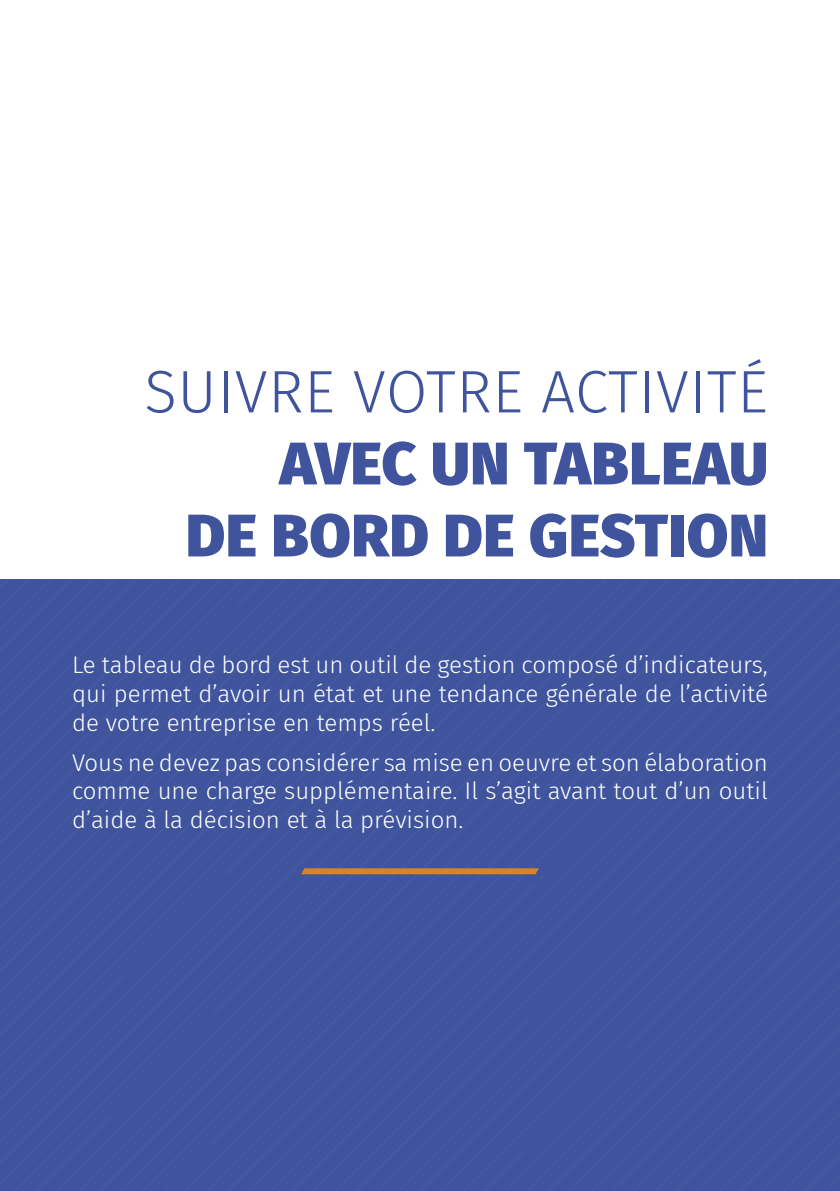
<style>
.page{position:relative;width:840px;height:1191px;background:#fff}
.page>*{position:absolute;margin:0;border:0;box-sizing:border-box;transform-origin:0 0}
.t1{font:900 60px/72px "Fira Sans";letter-spacing:.01em;color:#3f549d;text-align:right}
.t2{font:300 60px "Fira Sans";letter-spacing:.01em;color:#3f549d}
.t3{font:300 24px/28.8px "Fira Sans";color:#fff;text-align:justify}
</style>
<div class="page">
<div style="left:805px;top:579px;width:34px;height:612px;background:#3f549d"></div>
<div style="left:762px;top:579px;width:43px;height:612px;background:#3f549d"></div>
<div style="left:719px;top:579px;width:43px;height:612px;background:#3f549d"></div>
<div style="left:0;top:579px;width:719px;height:612px;background:#3f549d"></div>
<div style="left:0;top:579px;width:677px;height:592px;background:#3f549d"></div>
<div style="left:0;top:579px;width:634px;height:549px;background:#3f549d"></div>
<div style="left:0;top:579px;width:592px;height:507px;background:#3f549d"></div>
<div style="left:0;top:579px;width:549px;height:464px;background:#3f549d"></div>
<div style="left:0;top:579px;width:506px;height:421px;background:#3f549d"></div>
<div style="left:0;top:579px;width:464px;height:379px;background:#3f549d"></div>
<div style="left:0;top:579px;width:421px;height:336px;background:#3f549d"></div>
<div style="left:0;top:579px;width:378px;height:293px;background:#3f549d"></div>
<div style="left:0;top:579px;width:336px;height:251px;background:#3f549d"></div>
<div style="left:0;top:579px;width:293px;height:208px;background:#3f549d"></div>
<div style="left:0;top:579px;width:250px;height:165px;background:#3f549d"></div>
<div style="left:0;top:579px;width:229px;height:144px;background:#3f549d"></div>
<div style="left:302px;top:868px;width:235px;height:6px;background:#d48625"></div>
<h1 class="t2" style="left:144px;top:349px;width:624px">SUIVRE VOTRE ACTIVITÉ</h1>
<h1 class="t1" style="left:186px;top:422px;width:583px">AVEC UN TABLEAU<br>DE BORD DE GESTION</h1>
<p class="t3" style="left:72px;top:650px;width:697px">Le tableau de bord est un outil de gestion composé d’indicateurs, qui permet d’avoir un état et une tendance générale de l’activité de votre entreprise en temps réel.</p>
<p class="t3" style="left:72px;top:747px;width:697px">Vous ne devez pas considérer sa mise en oeuvre et son élaboration comme une charge supplémentaire. Il s’agit avant tout d’un outil d’aide à la décision et à la prévision.</p>
</div>
